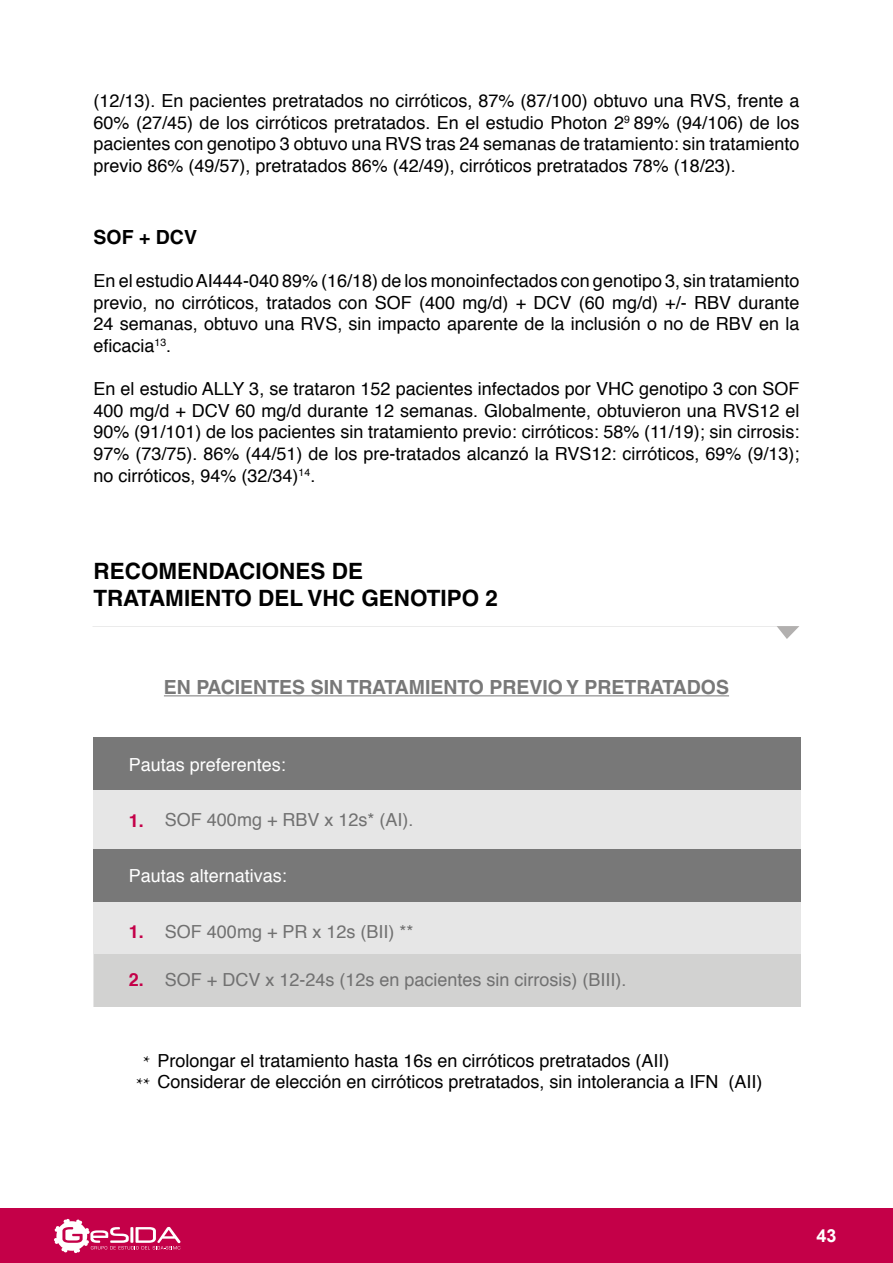
<style>
.page{position:relative;width:893px;height:1263px;background:#fff}
.page>*{position:absolute;margin:0;border:0;box-sizing:border-box;transform-origin:0 0}
.t1{font:700 22.5px/27px "Helvetica LT Std";color:#000}
.t2{font:700 19.5px "Helvetica LT Std";color:#787878}
.t3{font:700 19.5px "Helvetica LT Std";color:#000}
.t4{font:18px/21.6px "Helvetica";color:#000;text-align:justify}
.t5{font:18px "Helvetica";color:#717171}
.t6{font:18px "Helvetica";color:#fff}
.t7{font:700 18px "Helvetica";color:#c40048}
.t8{font:700 18px "Arial";color:#fff}
.t9{font:18px "Minion Pro";color:#000}
.s1{font-family:"Minion Pro"}
</style>
<div class="page">
<div style="left:0;top:1209px;width:893px;height:54px;background:#c40048"></div>
<svg style="left:54px;top:1219px;width:126px;height:34px"></svg>
<hr style="left:164px;top:695px;width:565px;height:1px;background:#787878">
<svg style="left:777px;top:626px;width:22px;height:13px"></svg>
<div style="left:93px;top:737px;width:707px;height:270px;background:#e6e6e6"></div>
<div style="left:93px;top:737px;width:707px;height:52px;background:#787878"></div>
<div style="left:93px;top:849px;width:707px;height:52px;background:#787878"></div>
<div style="left:94px;top:955px;width:706px;height:52px;background:#d2d2d1"></div>
<p class="t4" style="left:94px;top:90px;width:707px">(12/13). En pacientes pretratados no cirróticos, 87% (87/100) obtuvo una RVS, frente a 60% (27/45) de los cirróticos pretratados. En el estudio Photon 2<sup>9</sup> 89% (94/106) de los pacientes con genotipo 3 obtuvo una RVS tras 24 semanas de tratamiento: sin tratamiento previo 86% (49/57), pretratados 86% (42/49), cirróticos pretratados 78% (18/23).</p>
<p class="t3" style="left:94px;top:225px;width:77px">SOF + DCV</p>
<p class="t4" style="left:94px;top:270px;width:707px">En el estudio AI444-040 89% (16/18) de los monoinfectados con genotipo 3, sin tratamiento previo, no cirróticos, tratados con SOF (400 mg/d) + DCV (60 mg/d) +/- RBV durante 24 semanas, obtuvo una RVS, sin impacto aparente de la inclusión o no de RBV en la eficacia<sup>13</sup>.</p>
<p class="t4" style="left:94px;top:378px;width:707px">En el estudio ALLY 3, se trataron 152 pacientes infectados por VHC genotipo 3 con SOF 400 mg/d + DCV 60 mg/d durante 12 semanas. Globalmente, obtuvieron una RVS12 el 90% (91/101) de los pacientes sin tratamiento previo: cirróticos: 58% (11/19); sin cirrosis:<br>97% (73/75). 86% (44/51) de los pre-tratados alcanzó la RVS12: cirróticos, 69% (9/13); no cirróticos, 94% (32/34)<sup>14</sup>.</p>
<p class="t1" style="left:94px;top:557px;width:406px">RECOMENDACIONES DE<br>TRATAMIENTO DEL VHC GENOTIPO 2</p>
<p class="t2" style="left:164px;top:675px;width:46px">EN PACIENTES</p>
<p class="t2" style="left:311px;top:675px;width:12px">SIN</p>
<p class="t2" style="left:347px;top:675px;width:14px">TRATAMIENTO</p>
<p class="t2" style="left:489px;top:675px;width:13px">PREVIO</p>
<p class="t2" style="left:566px;top:675px;width:33px">Y PRETRATADOS</p>
<p class="t6" style="left:129px;top:751px;width:159px">Pautas preferentes:</p>
<p class="t7" style="left:129px;top:806px;width:17px">1.</p>
<p class="t5" style="left:165px;top:806px;width:250px">SOF 400mg + RBV x 12s* (AI).</p>
<p class="t6" style="left:129px;top:862px;width:160px">Pautas alternativas:</p>
<p class="t7" style="left:129px;top:917px;width:17px">1.</p>
<p class="t7" style="left:129px;top:965px;width:17px">2.</p>
<p class="t5" style="left:165px;top:917px;width:250px">SOF 400mg + PR x 12s (BII) **</p>
<p class="t5" style="left:165px;top:965px;width:463px">SOF + DCV x 12-24s (12s en pacientes sin cirrosis) (BIII).</p>
<p class="t4" style="left:157px;top:1050px;width:607px;text-indent:-14px"><span class="s1">*</span> Prolongar el tratamiento hasta 16s en cirróticos pretratados (AII)<br>Considerar de elección en cirróticos pretratados, sin intolerancia a IFN (AII)</p>
<p class="t9" style="left:136px;top:1072px;width:16px">**</p>
<p class="t8" style="left:816px;top:1224px;width:22px">43</p>
</div>
